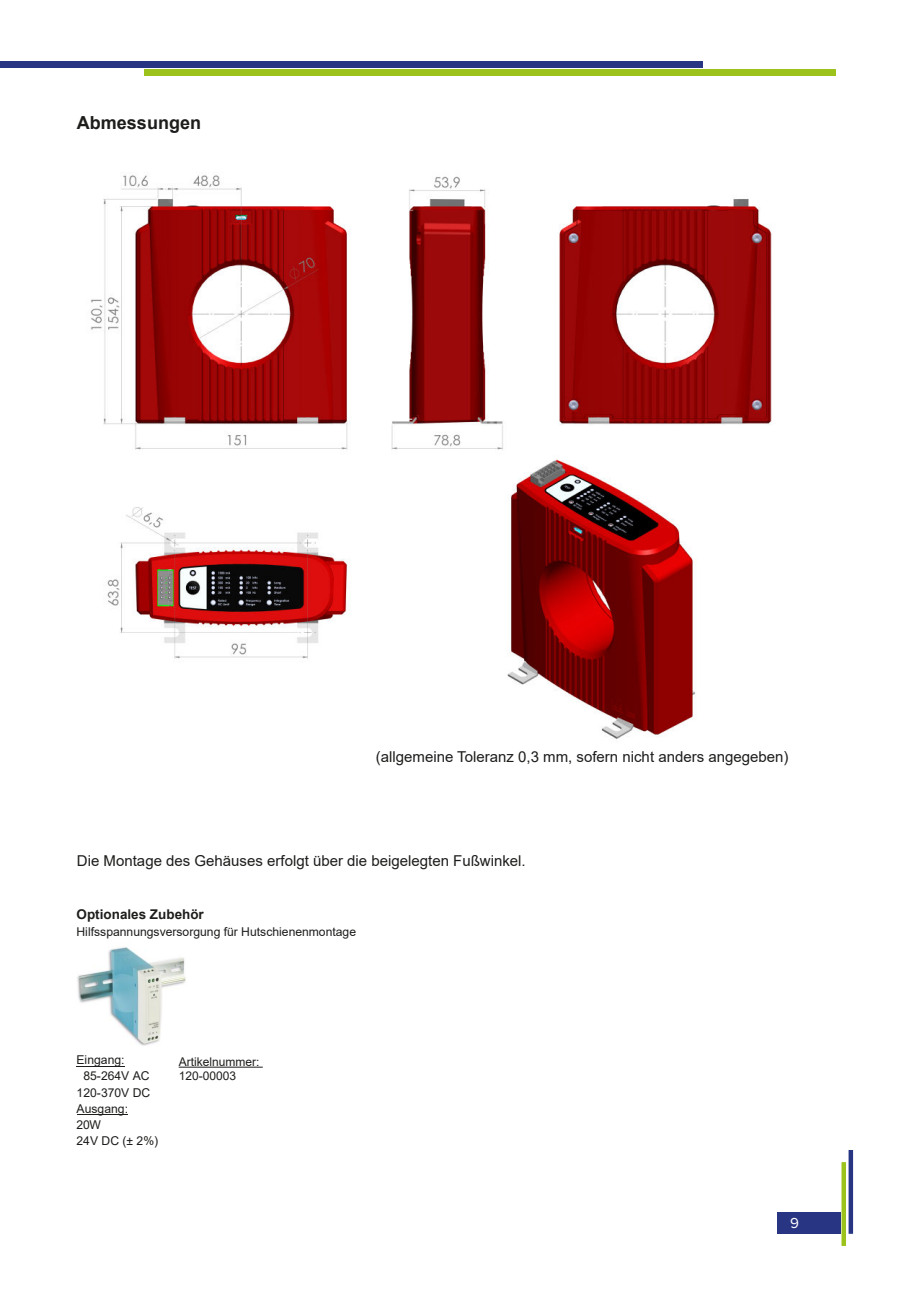
<style>
.page{position:relative;width:919px;height:1289px;background:#fff}
.page>*{position:absolute;margin:0;border:0;box-sizing:border-box;transform-origin:0 0}
.t1{font:700 18px "Arial";color:#1d1d1b}
.t2{font:15px "Arial";color:#1d1d1b}
.t3{font:15px "Proxima Nova";color:#fff}
.t4{font:700 13.5px "Arial";color:#1d1d1b}
.t5{font:12.15px "Arial";letter-spacing:.005em;color:#1d1d1b}
.t6{font:12px/14.4px "Arial";color:#1d1d1b}
</style>
<div class="page">
<div style="left:0;top:62px;width:12px;height:6px;background:#283583"></div>
<div style="left:12px;top:62px;width:691px;height:6px;background:#283583"></div>
<div style="left:144px;top:69px;width:692px;height:7px;background:#9bc31c"></div>
<svg style="left:841px;top:1162px;width:4px;height:83px"></svg>
<div style="left:848px;top:1149px;width:5px;height:84px;background:#283583"></div>
<div style="left:777px;top:1212px;width:64px;height:21px;background:#283583"></div>
<img style="left:90px;top:175px;width:682px;height:564px">
<img style="left:77px;top:947px;width:109px;height:98px">
<hr style="left:76px;top:1065px;width:48px;height:1px;background:#1d1d1b">
<hr style="left:179px;top:1066px;width:84px;height:1px;background:#1d1d1b">
<hr style="left:77px;top:1114px;width:51px;height:1px;background:#1d1d1b">
<p class="t1" style="left:77px;top:110px;width:126px">Abmessungen</p>
<p class="t2" style="left:376px;top:746px;width:414px">(allgemeine Toleranz 0,3 mm, sofern nicht anders angegeben)</p>
<p class="t2" style="left:77px;top:850px;width:450px">Die Montage des Gehäuses erfolgt über die beigelegten Fußwinkel.</p>
<p class="t4" style="left:76px;top:909px;width:129px">Optionales Zubehör</p>
<p class="t5" style="left:76px;top:927px;width:281px">Hilfsspannungsversorgung für Hutschienenmontage</p>
<p class="t5" style="left:76px;top:1055px;width:50px">Eingang:</p>
<p class="t5" style="left:83px;top:1071px;width:68px">85-264V AC</p>
<p class="t5" style="left:76px;top:1087px;width:75px">120-370V DC</p>
<p class="t5" style="left:76px;top:1103px;width:53px">Ausgang:</p>
<p class="t5" style="left:76px;top:1116px;width:26px">20W</p>
<p class="t5" style="left:76px;top:1135px;width:83px">24V DC (± 2%)</p>
<p class="t6" style="left:179px;top:1054px;width:82px">Artikelnummer:<br>120-00003</p>
<p class="t3" style="left:790px;top:1216px;width:10px">9</p>
</div>
